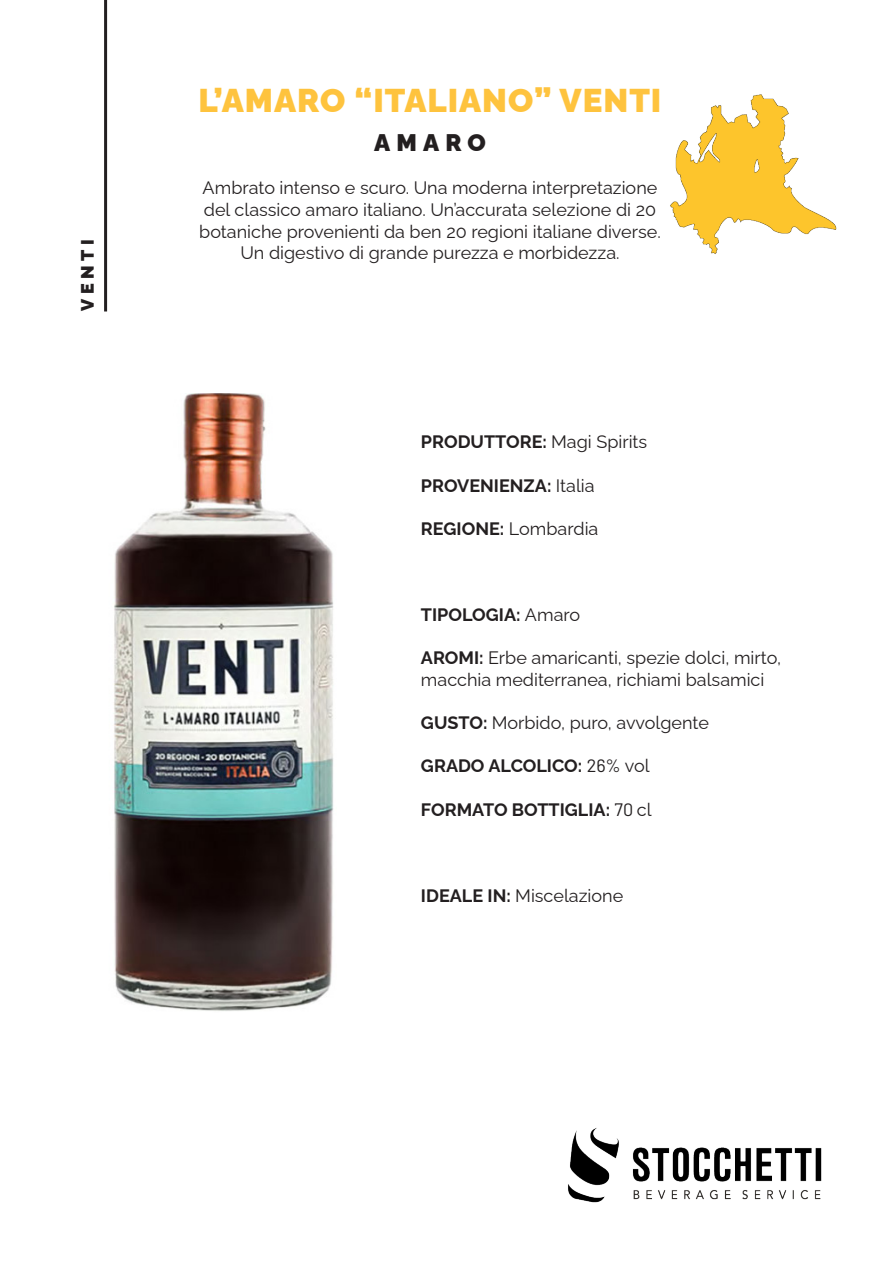
<style>
.page{position:relative;width:893px;height:1263px;background:#fff}
.page>*{position:absolute;margin:0;border:0;box-sizing:border-box;transform-origin:0 0}
.t1{font:900 33px "Raleway";letter-spacing:.03em;color:#fec33e}
.t2{font:900 24px "Raleway";letter-spacing:.26em;color:#231f20}
.t3{font:18px/21.6px "Raleway";color:#231f20;text-align:center}
.t4{font:700 18px "Raleway";color:#231f20}
.t5{font:900 18px "Raleway";color:#231f20}
.s1{font-weight:400}
.s2{font-weight:700}
.s3{font-family:"Barlow";font-weight:400}
</style>
<div class="page">
<img style="left:568px;top:1128px;width:254px;height:75px">
<img style="left:114px;top:393px;width:220px;height:618px">
<img style="left:670px;top:94px;width:167px;height:160px">
<hr style="left:104px;top:0;width:3px;height:311px;background:#231f20">
<p class="t5" style="left:73px;top:311px;width:74px;rotate:-90deg">VENTI</p>
<p class="t1" style="left:199px;top:74px;width:464px">L’AMARO “ITALIANO” VENTI</p>
<p class="t2" style="left:374px;top:124px;width:113px">AMARO</p>
<p class="t3" style="left:199px;top:175px;width:463px">Ambrato intenso e scuro. Una moderna interpretazione del classico amaro italiano. Un’accurata selezione di 20 botaniche provenienti da ben 20 regioni italiane diverse.<br>Un digestivo di grande purezza e morbidezza.</p>
<p class="t4" style="left:421px;top:428px;width:228px">PRODUTTORE: <span class="s1">Magi Spirits</span></p>
<p class="t4" style="left:421px;top:471px;width:175px">PROVENIENZA: <span class="s1">Italia</span></p>
<p class="t3" style="left:421px;top:516px;width:179px"><span class="s2">REGIONE:</span> Lombardia</p>
<p class="t4" style="left:421px;top:600px;width:161px">TIPOLOGIA: <span class="s1">Amaro</span></p>
<p class="t3" style="left:421px;top:645px;width:362px"><span class="s2">AROMI:</span> Erbe amaricanti, spezie dolci, mirto,</p>
<p class="t3" style="left:421px;top:667px;width:345px">macchia mediterranea, richiami balsamici</p>
<p class="t3" style="left:421px;top:710px;width:290px"><span class="s2">GUSTO:</span> Morbido, puro, avvolgente</p>
<p class="t4" style="left:421px;top:752px;width:230px">GRADO ALCOLICO: <span class="s3">26%</span> <span class="s1">vol</span></p>
<p class="t4" style="left:421px;top:795px;width:232px">FORMATO BOTTIGLIA: <span class="s3">70</span> <span class="s1">cl</span></p>
<p class="t3" style="left:421px;top:883px;width:204px"><span class="s2">IDEALE IN:</span> Miscelazione</p>
</div>
